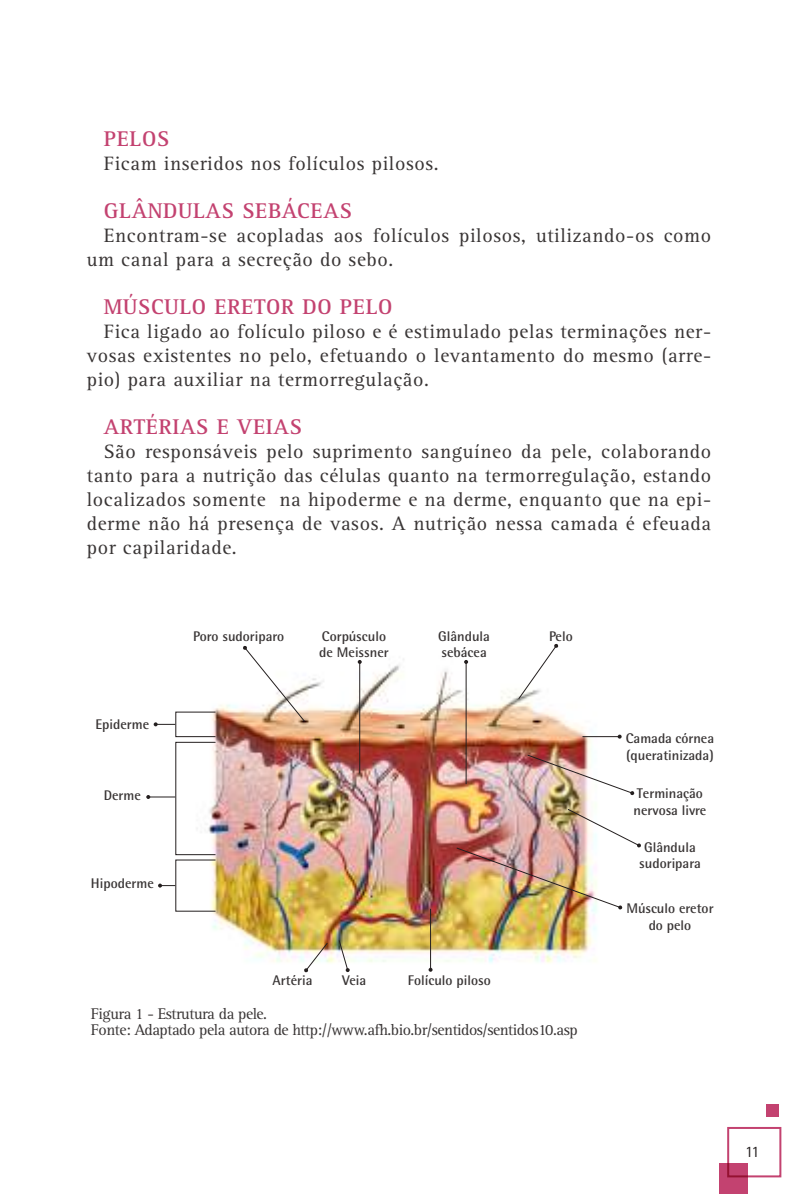
<style>
.page{position:relative;width:798px;height:1194px;background:#fff}
.page>*{position:absolute;margin:0;border:0;box-sizing:border-box;transform-origin:0 0}
.t1{font:700 22px "Rotis Serif Std";letter-spacing:.03em;color:#c34270}
.t2{font:20px/24px "Rotis Serif Std";letter-spacing:.03em;color:#393535;text-align:justify}
.t3{font:16px/16px "Rotis Serif Std";letter-spacing:-.03em;color:#393535}
.t4{font:16px "Rotis Sans Serif Std";color:#241f1f}
.t5{font:700 14px/16.8px "Rotis Semi Sans Std";color:#393535}
</style>
<div class="page">
<div style="left:765px;top:1104px;width:13px;height:12px;background:#c34270"></div>
<div style="left:718px;top:1163px;width:29px;height:31px;background:#c34270"></div>
<div style="left:726px;top:1127px;width:54px;height:50px;border:2px solid #c34270"></div>
<img style="left:181px;top:643px;width:421px;height:322px">
<svg style="left:153px;top:722px;width:22px;height:4px"></svg>
<svg style="left:146px;top:795px;width:29px;height:4px"></svg>
<svg style="left:158px;top:883px;width:17px;height:4px"></svg>
<hr style="left:582px;top:736px;width:37px;height:1px;background:#241f1f">
<svg style="left:617px;top:735px;width:4px;height:4px"></svg>
<img style="left:526px;top:754px;width:108px;height:41px">
<img style="left:455px;top:808px;width:185px;height:102px">
<hr style="left:359px;top:662px;width:1px;height:111px;background:#241f1f">
<svg style="left:357px;top:660px;width:4px;height:4px"></svg>
<hr style="left:465px;top:662px;width:1px;height:122px;background:#241f1f">
<svg style="left:464px;top:660px;width:4px;height:4px"></svg>
<hr style="left:430px;top:909px;width:1px;height:61px;background:#241f1f">
<svg style="left:428px;top:968px;width:4px;height:4px"></svg>
<svg style="left:338px;top:939px;width:11px;height:33px"></svg>
<svg style="left:303px;top:942px;width:25px;height:30px"></svg>
<svg style="left:517px;top:644px;width:41px;height:56px"></svg>
<svg style="left:242px;top:646px;width:63px;height:76px"></svg>
<div style="left:175px;top:712px;width:41px;height:25px;border:1px solid #241f1f"></div>
<p class="t1" style="left:104px;top:125px;width:67px">PELOS</p>
<p class="t2" style="left:104px;top:152px;width:336px">Ficam inseridos nos folículos pilosos.</p>
<p class="t1" style="left:104px;top:197px;width:249px">GLÂNDULAS SEBÁCEAS</p>
<p class="t2" style="left:87px;top:224px;width:625px;text-indent:17px">Encontram-se acopladas aos folículos pilosos, utilizando-os como um canal para a secreção do sebo.</p>
<p class="t1" style="left:104px;top:293px;width:290px">MÚSCULO ERETOR DO PELO</p>
<p class="t2" style="left:87px;top:320px;width:625px;text-indent:17px">Fica ligado ao folículo piloso e é estimulado pelas terminações ner&shy;vosas existentes no pelo, efetuando o levantamento do mesmo (arre&shy;pio) para auxiliar na termorregulação.</p>
<p class="t1" style="left:104px;top:413px;width:199px">ARTÉRIAS E VEIAS</p>
<p class="t2" style="left:87px;top:440px;width:625px;text-indent:17px">São responsáveis pelo suprimento sanguíneo da pele, colaborando tanto para a nutrição das células quanto na termorregulação, estando localizados somente na hipoderme e na derme, enquanto que na epi&shy;derme não há presença de vasos. A nutrição nessa camada é efeuada por capilaridade.</p>
<p class="t5" style="left:95px;top:716px;width:55px">Epiderme</p>
<p class="t5" style="left:104px;top:786px;width:39px">Derme</p>
<p class="t5" style="left:91px;top:875px;width:64px">Hipoderme</p>
<p class="t5" style="left:193px;top:627px;width:92px">Poro sudoriparo</p>
<p class="t5" style="left:319px;top:627px;width:71px">Corpúsculo de Meissner</p>
<p class="t5" style="left:438px;top:627px;width:53px">Glândula sebácea</p>
<p class="t5" style="left:548px;top:627px;width:25px">Pelo</p>
<p class="t5" style="left:272px;top:972px;width:41px">Artéria</p>
<p class="t5" style="left:342px;top:972px;width:26px">Veia</p>
<p class="t5" style="left:407px;top:972px;width:84px">Folículo piloso</p>
<p class="t3" style="left:91px;top:1006px;width:488px">Figura 1 - Estrutura da pele.<br>Fonte: Adaptado pela autora de http://www.afh.bio.br/sentidos/sentidos10.asp</p>
<p class="t5" style="left:625px;top:730px;width:90px">Camada córnea (queratinizada)</p>
<p class="t5" style="left:633px;top:784px;width:74px">Terminação nervosa livre</p>
<p class="t5" style="left:638px;top:838px;width:63px;text-align:center">Glândula sudoripara</p>
<p class="t5" style="left:626px;top:899px;width:89px;text-align:center">Músculo eretor do pelo</p>
<p class="t4" style="left:744px;top:1142px;width:16px">11</p>
</div>
